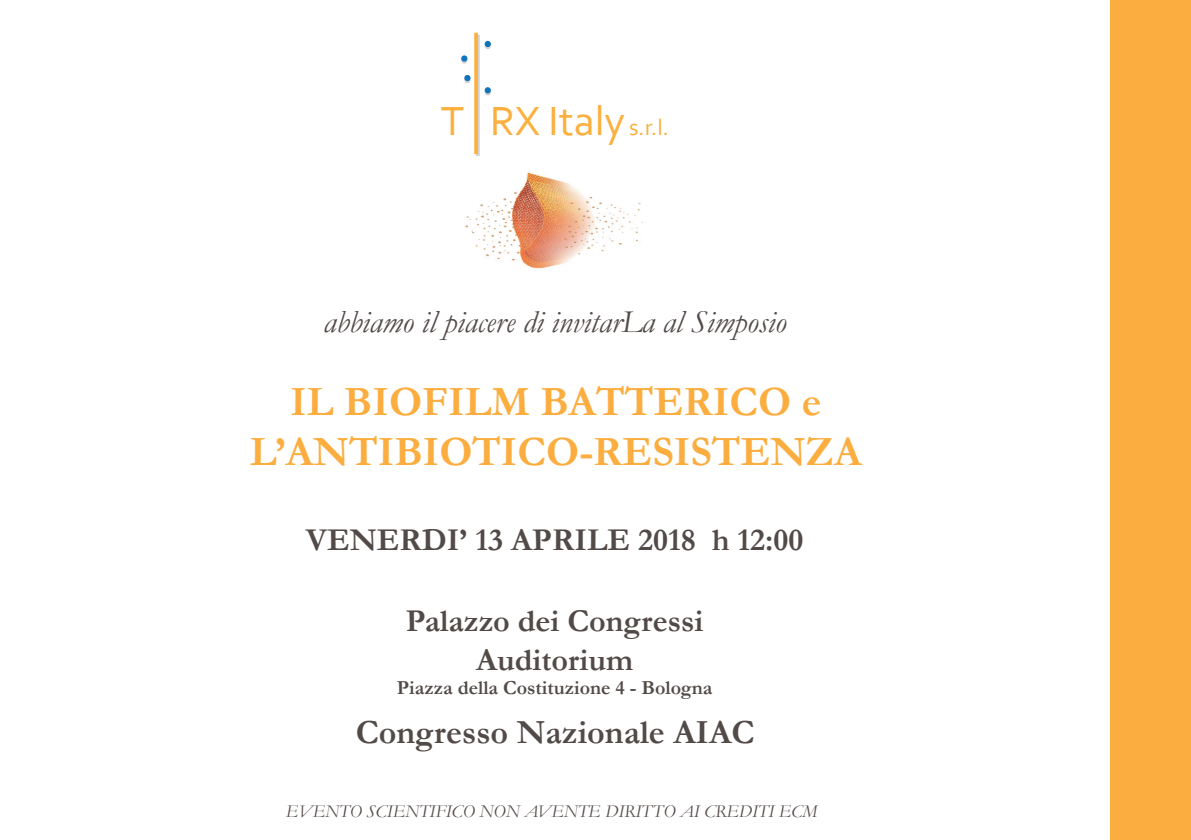
<style>
.page{position:relative;width:1191px;height:840px;background:#fff}
.page>*{position:absolute;margin:0;border:0;box-sizing:border-box;transform-origin:0 0}
.t1{font:42.6px "Corbel";color:#fbb03f}
.t2{font:700 42px/50.4px "Garamond";color:#fbae3f;text-align:center}
.t3{font:700 34px "Garamond";color:#524a47}
.t4{font:700 32px/38.4px "Garamond";color:#524a47;text-align:center}
.t5{font:italic 32px "Garamond";color:#524a47}
.t6{font:700 20px "Garamond";color:#524a47}
.t7{font:italic 18px "Garamond";color:#524a47}
.s1{font-size:23.4px}
</style>
<div class="page">
<div style="left:1108px;top:0;width:83px;height:839px;background:#fbae3f"></div>
<hr style="left:1107px;top:0;width:2px;height:839px;background:#fff">
<hr style="left:476px;top:35px;width:4px;height:121px;background:#d1d2d4">
<svg style="left:484px;top:89px;width:7px;height:6px"></svg>
<div style="left:461px;top:57px;width:6px;height:7px;background:#d1d2d4;border-radius:50%"></div>
<svg style="left:484px;top:43px;width:7px;height:6px"></svg>
<svg style="left:474px;top:33px;width:4px;height:121px"></svg>
<div style="left:484px;top:41px;width:7px;height:6px;background:#1074bc;border-radius:50%"></div>
<div style="left:461px;top:55px;width:6px;height:7px;background:#1074bc;border-radius:50%"></div>
<svg style="left:464px;top:75px;width:6px;height:8px"></svg>
<div style="left:484px;top:87px;width:7px;height:6px;background:#1074bc;border-radius:50%"></div>
<img style="left:503px;top:172px;width:90px;height:29px">
<svg style="left:465px;top:201px;width:178px;height:68px"></svg>
<h1 class="t1" style="left:441px;top:94px;width:230px">T RX Italy <span class="s1">s.r.l.</span></h1>
<p class="t5" style="left:323px;top:300px;width:464px">abbiamo il piacere di invitarLa al Simposio</p>
<h2 class="t2" style="left:250px;top:376px;width:613px">IL BIOFILM BATTERICO e<br>L’ANTIBIOTICO-RESISTENZA</h2>
<p class="t4" style="left:306px;top:520px;width:499px">VENERDI’ 13 APRILE 2018 h 12:00</p>
<p class="t4" style="left:406px;top:601px;width:299px">Palazzo dei Congressi<br>Auditorium</p>
<p class="t6" style="left:397px;top:673px;width:317px">Piazza della Costituzione 4 - Bologna</p>
<p class="t3" style="left:356px;top:708px;width:400px">Congresso Nazionale AIAC</p>
<p class="t7" style="left:286px;top:798px;width:533px">EVENTO SCIENTIFICO NON AVENTE DIRITTO AI CREDITI ECM</p>
</div>
